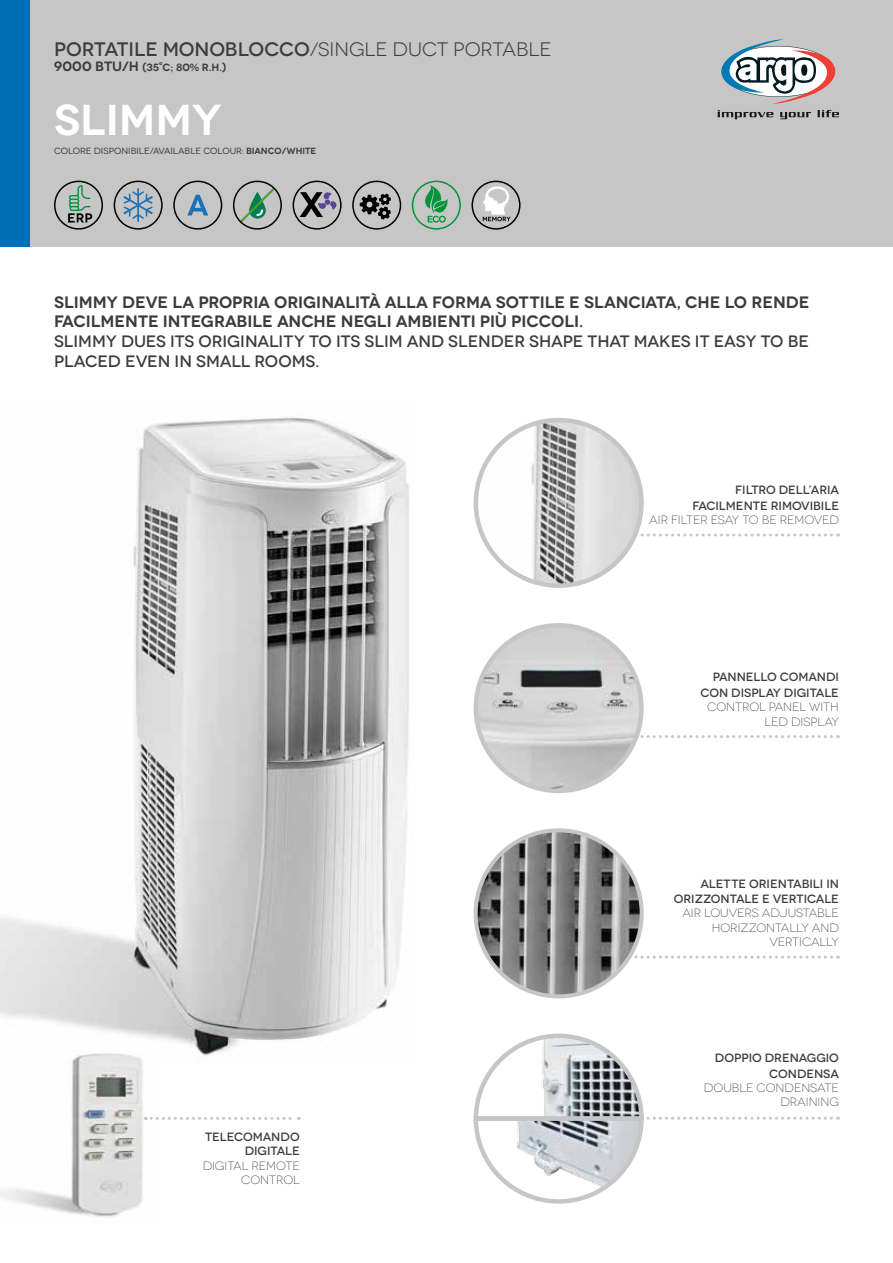
<style>
.page{position:relative;width:893px;height:1263px;background:#fff}
.page>*{position:absolute;margin:0;border:0;box-sizing:border-box;transform-origin:0 0}
.t1{font:600 43.2px "Novecentowide";color:#fff}
.t2{font:500 19.5px "Novecentowide";letter-spacing:-.005em;color:#3c3c3b}
.t3{font:600 16.5px/19.8px "Novecentowide";color:#3c3c3b}
.t4{font:500 16.5px/19.8px "Novecentowide";color:#3c3c3b}
.t5{font:500 12px/15.3px "Novecentowide";color:#3c3c3b;text-align:right}
.t6{font:300 12px/14.4px "Novecentowide";color:#3c3c3b;text-align:right}
.t7{font:600 10.5px "Novecentowide";color:#3c3c3b}
.t8{font:9px "Novecentowide";color:#3c3c3b}
.s1{font-weight:400}
.s2{font-size:13.5px}
.s3{font-weight:600}
</style>
<div class="page">
<div style="left:0;top:0;width:893px;height:247px;background:#c6c6c6"></div>
<img style="left:0;top:417px;width:409px;height:639px">
<svg style="left:473px;top:828px;width:358px;height:171px"></svg>
<svg style="left:473px;top:623px;width:358px;height:170px"></svg>
<svg style="left:473px;top:417px;width:365px;height:171px"></svg>
<svg style="left:721px;top:39px;width:115px;height:65px"></svg>
<svg style="left:718px;top:110px;width:55px;height:9px"></svg>
<svg style="left:780px;top:112px;width:31px;height:7px"></svg>
<svg style="left:817px;top:110px;width:22px;height:7px"></svg>
<img style="left:0;top:1051px;width:155px;height:166px">
<svg style="left:145px;top:1117px;width:154px;height:3px"></svg>
<svg style="left:473px;top:1033px;width:358px;height:171px"></svg>
<svg style="left:173px;top:181px;width:49px;height:49px"></svg>
<svg style="left:114px;top:181px;width:49px;height:49px"></svg>
<svg style="left:352px;top:181px;width:49px;height:49px"></svg>
<svg style="left:293px;top:181px;width:49px;height:49px"></svg>
<svg style="left:412px;top:181px;width:49px;height:49px"></svg>
<svg style="left:54px;top:181px;width:49px;height:49px"></svg>
<svg style="left:233px;top:181px;width:49px;height:49px"></svg>
<svg style="left:471px;top:181px;width:49px;height:49px"></svg>
<div style="left:0;top:0;width:30px;height:247px;background:#006eb7"></div>
<h2 class="t2" style="left:54px;top:37px;width:499px">PORTATILE MONOBLOCCO<span class="s1">/SINGLE DUCT PORTABLE</span></h2>
<p class="t7" style="left:54px;top:60px;width:174px"><span class="s2">9000 BTU/H</span> (35°C; 80% R.H.)</p>
<h1 class="t1" style="left:54px;top:93px;width:170px">SLIMMY</h1>
<p class="t8" style="left:54px;top:145px;width:264px">COLORE DISPONIBILE/AVAILABLE COLOUR: <span class="s3">BIANCO/WHITE</span></p>
<h3 class="t3" style="left:54px;top:292px;width:757px">SLIMMY DEVE LA PROPRIA ORIGINALITÀ ALLA FORMA SOTTILE E SLANCIATA, CHE LO RENDE<br>FACILMENTE INTEGRABILE ANCHE NEGLI AMBIENTI PIÙ PICCOLI.</h3>
<h3 class="t4" style="left:54px;top:332px;width:756px">SLIMMY DUES ITS ORIGINALITY TO ITS SLIM AND SLENDER SHAPE THAT MAKES IT EASY TO BE<br>PLACED EVEN IN SMALL ROOMS.</h3>
<p class="t5" style="left:692px;top:482px;width:148px">FILTRO DELL’ARIA<br>FACILMENTE RIMOVIBILE</p>
<p class="t6" style="left:649px;top:513px;width:191px">AIR FILTER ESAY TO BE REMOVED</p>
<p class="t5" style="left:700px;top:670px;width:140px">PANNELLO COMANDI<br>CON DISPLAY DIGITALE</p>
<p class="t6" style="left:707px;top:700px;width:133px">CONTROL PANEL WITH<br>LED DISPLAY</p>
<p class="t5" style="left:674px;top:876px;width:167px">ALETTE ORIENTABILI IN<br>ORIZZONTALE E VERTICALE</p>
<p class="t6" style="left:682px;top:906px;width:158px">AIR LOUVERS ADJUSTABLE<br>HORIZZONTALLY AND<br>VERTICALLY</p>
<p class="t5" style="left:205px;top:1129px;width:96px;line-height:14.4px">TELECOMANDO<br>DIGITALE</p>
<p class="t6" style="left:203px;top:1158px;width:99px">DIGITAL REMOTE<br>CONTROL</p>
<p class="t5" style="left:715px;top:1050px;width:125px">DOPPIO DRENAGGIO<br>CONDENSA</p>
<p class="t6" style="left:704px;top:1081px;width:137px">DOUBLE CONDENSATE<br>DRAINING</p>
</div>
